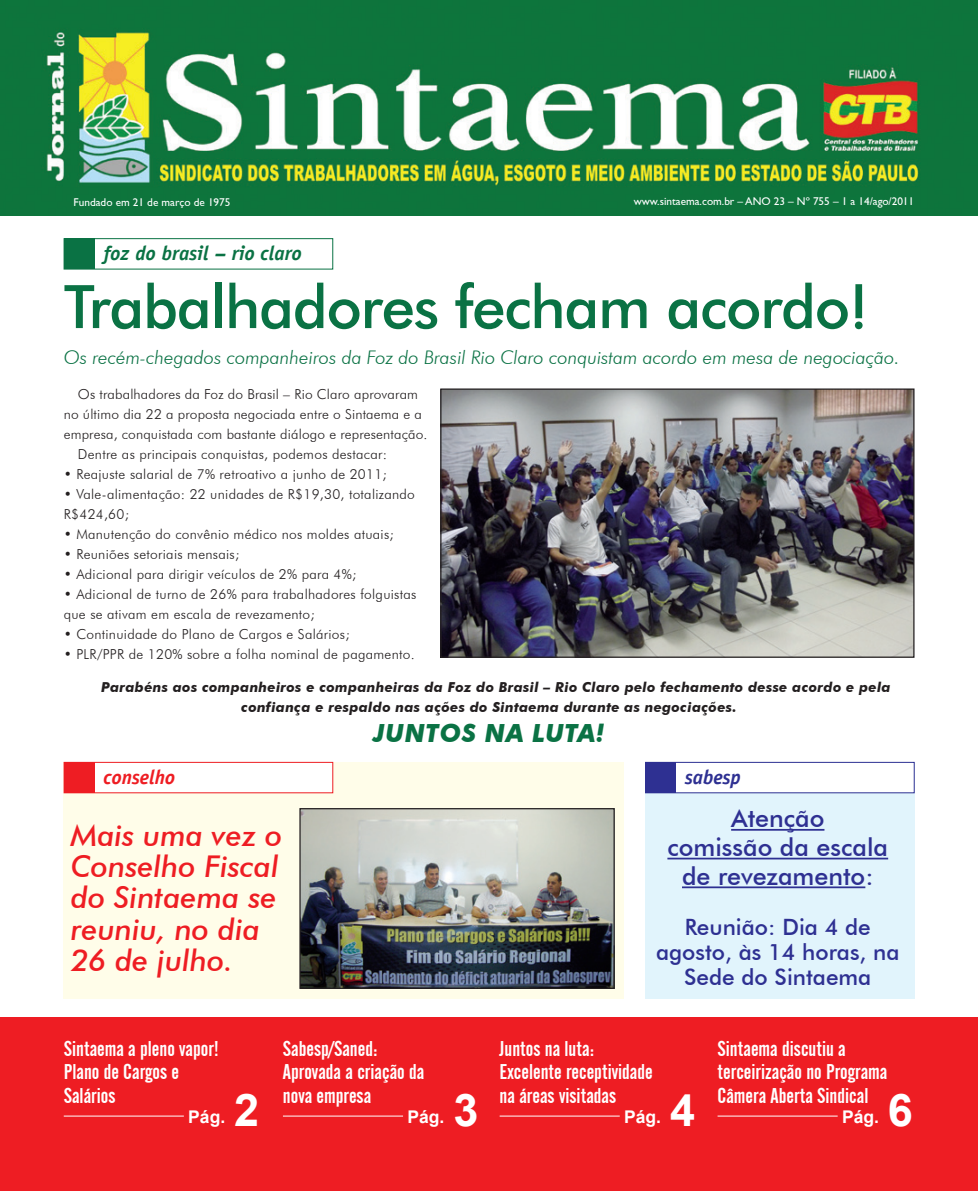
<style>
.page{position:relative;width:978px;height:1191px;background:#fff}
.page>*{position:absolute;margin:0;border:0;box-sizing:border-box;transform-origin:0 0}
.t1{font:500 60px "Futura BT";letter-spacing:-.02em;color:#0a7244}
.None-2{font:700 45px "Arial";color:#fff}
.t1-2{font:italic 500 30px/31.2px "Futura BT";color:#ee1d23}
.t2{font:500 25px "Futura BT";color:#2e3092}
.tx1{font:italic 700 25px "Futura BT";letter-spacing:.02em;color:#0a7244}
.t2-2{font:500 22.5px/25px "Futura BT";color:#2e3092;text-align:center}
.Tx1{font:21.25px/23.8px "Alternate Gothic No 2 BT";color:#fff}
.None-3{font:italic 700 20px "Officina Sans";color:#0a7244}
.t3{font:italic 700 20px "Officina Sans";color:#ee1d23}
.t4{font:italic 700 20px "Officina Sans";color:#2e3092}
.olho{font:italic 300 18.75px "Futura BT";color:#0a7244}
.t5{font:700 17.5px "Arial";color:#fff}
.tx1-2{font:300 13.75px/20px "Futura BT";letter-spacing:.02em;color:#231f20}
.tx1-3{font:italic 700 13.75px/20px "Futura BT";letter-spacing:.02em;color:#231f20}
.tx1-4{font:11.25px "Gill Sans";color:#fff}
</style>
<div class="page">
<div style="left:64px;top:762px;width:560px;height:237px;background:#fffde9"></div>
<img style="left:301px;top:810px;width:312px;height:177px">
<div style="left:299px;top:808px;width:316px;height:181px;border:1px solid #231f20"></div>
<img style="left:0;top:0;width:978px;height:215px">
<div style="left:64px;top:238px;width:269px;height:31px;background:#fff;border:1px solid #0a7244"></div>
<div style="left:64px;top:239px;width:30px;height:30px;background:#0a7244"></div>
<div style="left:1px;top:1017px;width:977px;height:174px;background:#ee1d23"></div>
<hr style="left:718px;top:1115px;width:120px;height:1px;background:#fff">
<hr style="left:500px;top:1115px;width:120px;height:1px;background:#fff">
<hr style="left:283px;top:1115px;width:120px;height:1px;background:#fff">
<hr style="left:64px;top:1115px;width:120px;height:1px;background:#fff">
<div style="left:645px;top:762px;width:269px;height:237px;background:#e1f4fc"></div>
<div style="left:645px;top:762px;width:269px;height:31px;background:#fff;border:1px solid #2e3092"></div>
<div style="left:646px;top:762px;width:30px;height:31px;background:#2e3092"></div>
<hr style="left:731px;top:829px;width:93px;height:1px;background:#2e3092">
<hr style="left:667px;top:857px;width:221px;height:2px;background:#2e3092">
<hr style="left:682px;top:886px;width:183px;height:2px;background:#2e3092">
<div style="left:64px;top:762px;width:269px;height:31px;background:#fff;border:1px solid #ee1d23"></div>
<div style="left:64px;top:762px;width:30px;height:31px;background:#ee1d23"></div>
<img style="left:442px;top:390px;width:470px;height:266px">
<div style="left:440px;top:388px;width:474px;height:270px;border:1px solid #231f20"></div>
<p class="tx1-4" style="left:74px;top:195px;width:158px">Fundado em 21 de março de 1975</p>
<p class="tx1-4" style="left:634px;top:195px;width:282px">www.sintaema.com.br – ANO 23 – Nº 755 – 1 a 14/ago/2011</p>
<p class="None-3" style="left:104px;top:241px;width:200px">foz do brasil – rio claro</p>
<p class="t1" style="left:64px;top:270px;width:806px">Trabalhadores fecham acordo!</p>
<p class="olho" style="left:64px;top:346px;width:837px">Os recém-chegados companheiros da Foz do Brasil Rio Claro conquistam acordo em mesa de negociação.</p>
<p class="tx1-2" style="left:64px;top:384px;width:365px;text-align:center">Os trabalhadores da Foz do Brasil – Rio Claro aprovaram<br>no último dia 22 a proposta negociada entre o Sintaema e a empresa, conquistada com bastante diálogo e representação.</p>
<p class="tx1-2" style="left:78px;top:444px;width:311px">Dentre as principais conquistas, podemos destacar:</p>
<p class="tx1-2" style="left:64px;top:464px;width:325px">• Reajuste salarial de 7% retroativo a junho de 2011;</p>
<p class="tx1-2" style="left:64px;top:484px;width:353px">• Vale-alimentação: 22 unidades de R$19,30, totalizando<br>R$424,60;</p>
<p class="tx1-2" style="left:64px;top:524px;width:332px">• Manutenção do convênio médico nos moldes atuais;</p>
<p class="tx1-2" style="left:64px;top:544px;width:177px">• Reuniões setoriais mensais;</p>
<p class="tx1-2" style="left:64px;top:564px;width:294px">• Adicional para dirigir veículos de 2% para 4%;</p>
<p class="tx1-2" style="left:64px;top:584px;width:354px">• Adicional de turno de 26% para trabalhadores folguistas que se ativam em escala de revezamento;</p>
<p class="tx1-2" style="left:64px;top:624px;width:287px">• Continuidade do Plano de Cargos e Salários;</p>
<p class="tx1-2" style="left:64px;top:644px;width:352px">• PLR/PPR de 120% sobre a folha nominal de pagamento.</p>
<p class="tx1-3" style="left:241px;top:677px;width:651px;text-indent:-140px">Parabéns aos companheiros e companheiras da Foz do Brasil – Rio Claro pelo fechamento desse acordo e pela confiança e respaldo nas ações do Sintaema durante as negociações.</p>
<p class="tx1" style="left:373px;top:718px;width:233px">JUNTOS NA LUTA!</p>
<p class="t3" style="left:104px;top:765px;width:73px">conselho</p>
<p class="t1-2" style="left:71px;top:819px;width:213px">Mais uma vez o<br>Conselho Fiscal do Sintaema se reuniu, no dia<br>26 de julho.</p>
<p class="Tx1" style="left:64px;top:1036px;width:156px">Sintaema a pleno vapor!<br>Plano de Cargos e<br>Salários</p>
<p class="t5" style="left:188px;top:1105px;width:38px">Pág.</p>
<p class="None-2" style="left:234px;top:1080px;width:27px">2</p>
<p class="Tx1" style="left:283px;top:1036px;width:96px">Sabesp/Saned:</p>
<p class="Tx1" style="left:283px;top:1060px;width:143px">Aprovada a criação da</p>
<p class="Tx1" style="left:283px;top:1084px;width:90px">nova empresa</p>
<p class="t5" style="left:407px;top:1105px;width:38px">Pág.</p>
<p class="None-2" style="left:453px;top:1080px;width:27px">3</p>
<p class="t4" style="left:685px;top:765px;width:57px">sabesp</p>
<p class="t2" style="left:731px;top:803px;width:95px">Atenção</p>
<p class="t2" style="left:667px;top:831px;width:222px">comissão da escala</p>
<p class="t2" style="left:682px;top:860px;width:193px">de revezamento:</p>
<p class="t2-2" style="left:656px;top:914px;width:245px">Reunião: Dia 4 de agosto, às 14 horas, na<br>Sede do Sintaema</p>
<p class="Tx1" style="left:500px;top:1036px;width:96px">Juntos na luta:</p>
<p class="Tx1" style="left:500px;top:1060px;width:155px">Excelente receptividade na áreas visitadas</p>
<p class="t5" style="left:624px;top:1105px;width:38px">Pág.</p>
<p class="None-2" style="left:670px;top:1080px;width:27px">4</p>
<p class="Tx1" style="left:718px;top:1036px;width:171px">Sintaema discutiu a terceirização no Programa<br>Câmera Aberta Sindical</p>
<p class="t5" style="left:842px;top:1105px;width:38px">Pág.</p>
<p class="None-2" style="left:888px;top:1080px;width:27px">6</p>
</div>
